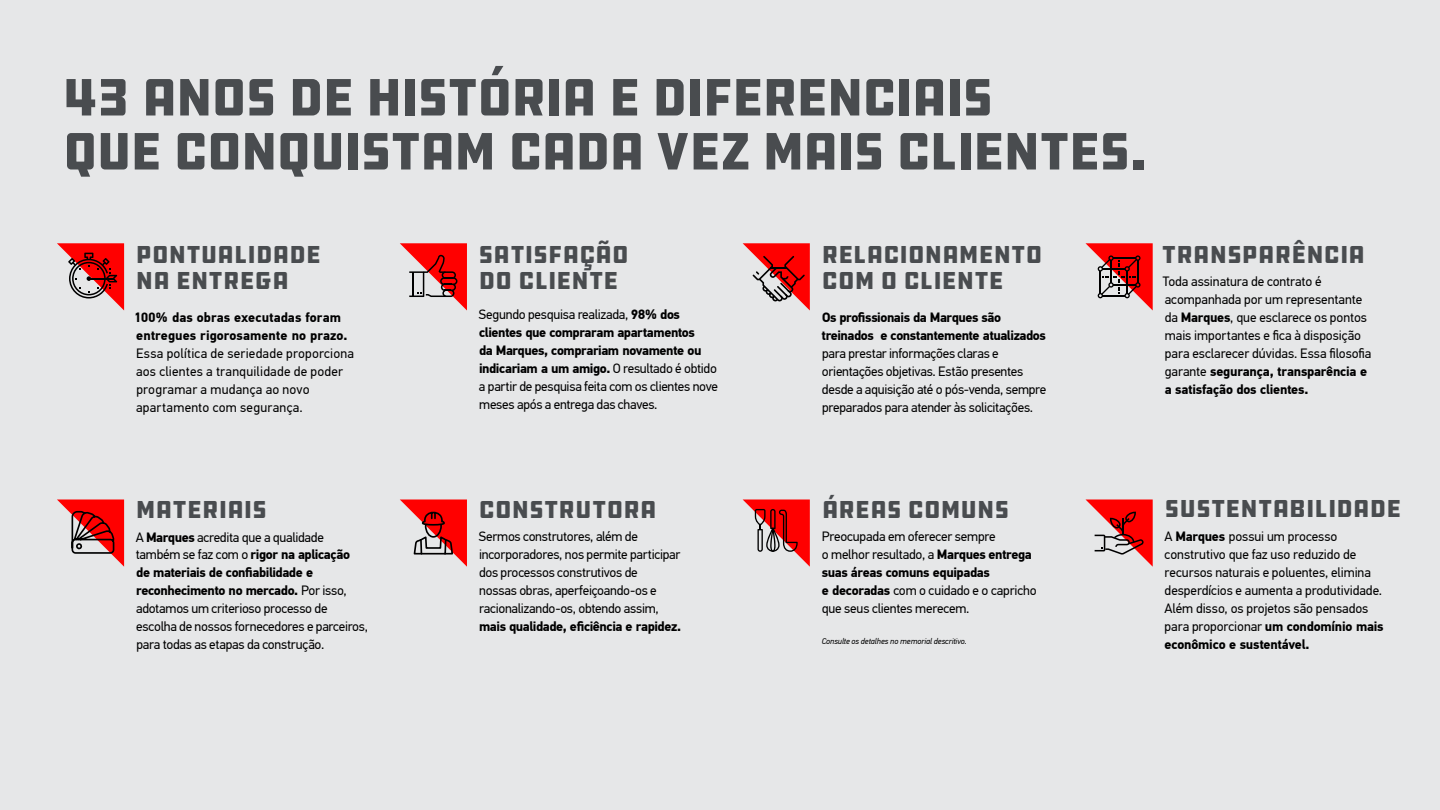
<style>
.page{position:relative;width:1440px;height:810px;background:#e6e7e8}
.page>*{position:absolute;margin:0;border:0;box-sizing:border-box;transform-origin:0 0}
.t1{font:54px/54px "DDC Hardware";letter-spacing:-.055em;color:#494c4f}
.t2{font:25.2px/27px "DDC Hardware";letter-spacing:-.02em;color:#494c4f}
.t3{font:13.5px/18px "PF Din Text Pro";letter-spacing:-.01em;color:#000}
.t4{font:13.5px/18px "PF Din Text Pro";letter-spacing:.015em;color:#000}
.t5{font:700 13.5px/18px "PF Din Text Pro";letter-spacing:-.03em;color:#000}
.t6{font:700 13.5px/18px "PF Din Text Pro";letter-spacing:.005em;color:#000}
.t7{font:italic 8.25px "PF Din Text Pro";letter-spacing:-.01em;color:#000}
.s1{font-weight:700}
</style>
<div class="page">
<svg style="left:57px;top:500px;width:67px;height:67px"></svg>
<svg style="left:743px;top:243px;width:67px;height:68px"></svg>
<svg style="left:400px;top:500px;width:67px;height:67px"></svg>
<svg style="left:400px;top:243px;width:67px;height:67px"></svg>
<svg style="left:1086px;top:243px;width:67px;height:68px"></svg>
<svg style="left:1086px;top:500px;width:67px;height:67px"></svg>
<svg style="left:743px;top:500px;width:67px;height:67px"></svg>
<svg style="left:57px;top:243px;width:67px;height:67px"></svg>
<h1 class="t1" style="left:62px;top:70px;width:1087px">43 ANOS DE HISTÓRIA E DIFERENCIAIS<br>QUE CONQUISTAM CADA VEZ MAIS CLIENTES.</h1>
<h2 class="t2" style="left:479px;top:241px;width:152px">SATISFAÇÃO<br>DO CLIENTE</h2>
<h2 class="t2" style="left:1162px;top:241px;width:205px">TRANSPARÊNCIA</h2>
<h2 class="t2" style="left:136px;top:241px;width:187px">PONTUALIDADE<br>NA ENTREGA</h2>
<h2 class="t2" style="left:821px;top:241px;width:223px">RELACIONAMENTO<br>COM O CLIENTE</h2>
<p class="t3" style="left:1163px;top:273px;width:210px">Toda assinatura de contrato é acompanhada por um representante da <span class="s1">Marques</span>, que esclarece os pontos mais importantes e fica à disposição para esclarecer dúvidas. Essa filosofia garante <span class="s1">segurança, transparência e a satisfação dos clientes.</span></p>
<p class="t3" style="left:479px;top:306px;width:241px">Segundo pesquisa realizada, <span class="s1">98% dos clientes que compraram apartamentos<br>da Marques, comprariam novamente ou indicariam a um amigo.</span> O resultado é obtido a partir de pesquisa feita com os clientes nove meses após a entrega das chaves.</p>
<p class="t5" style="left:822px;top:309px;width:226px">Os profissionais da Marques são treinados e constantemente atualizados</p>
<p class="t3" style="left:822px;top:345px;width:226px">para prestar informações claras e orientações objetivas. Estão presentes desde a aquisição até o pós-venda, sempre preparados para atender às solicitações.</p>
<p class="t6" style="left:134px;top:309px;width:215px">100% das obras executadas foram entregues rigorosamente no prazo.</p>
<p class="t4" style="left:136px;top:345px;width:220px">Essa política de seriedade proporciona aos clientes a tranquilidade de poder programar a mudança ao novo apartamento com segurança.</p>
<h2 class="t2" style="left:136px;top:496px;width:133px">MATERIAIS</h2>
<p class="t3" style="left:136px;top:528px;width:234px">A <span class="s1">Marques</span> acredita que a qualidade também se faz com o <span class="s1">rigor na aplicação<br>de materiais de confiabilidade e reconhecimento no mercado.</span> Por isso, adotamos um criterioso processo de escolha de nossos fornecedores e parceiros, para todas as etapas da construção.</p>
<h2 class="t2" style="left:479px;top:496px;width:180px">CONSTRUTORA</h2>
<p class="t3" style="left:479px;top:528px;width:203px">Sermos construtores, além de incorporadores, nos permite participar dos processos construtivos de<br>nossas obras, aperfeiçoando-os e racionalizando-os, obtendo assim,</p>
<p class="t5" style="left:479px;top:618px;width:203px">mais qualidade, eficiência e rapidez.</p>
<h2 class="t2" style="left:822px;top:496px;width:189px">ÁREAS COMUNS</h2>
<h2 class="t2" style="left:1165px;top:496px;width:239px">SUSTENTABILIDADE</h2>
<p class="t3" style="left:822px;top:528px;width:217px">Preocupada em oferecer sempre<br>o melhor resultado, a <span class="s1">Marques entrega suas áreas comuns equipadas<br>e decoradas</span> com o cuidado e o capricho que seus clientes merecem.</p>
<p class="t7" style="left:822px;top:636px;width:147px">Consulte os detalhes no memorial descritivo.</p>
<p class="t3" style="left:1165px;top:528px;width:220px">A <span class="s1">Marques</span> possui um processo construtivo que faz uso reduzido de recursos naturais e poluentes, elimina desperdícios e aumenta a produtividade.<br>Além disso, os projetos são pensados para proporcionar <span class="s1">um condomínio mais econômico e sustentável.</span></p>
</div>
